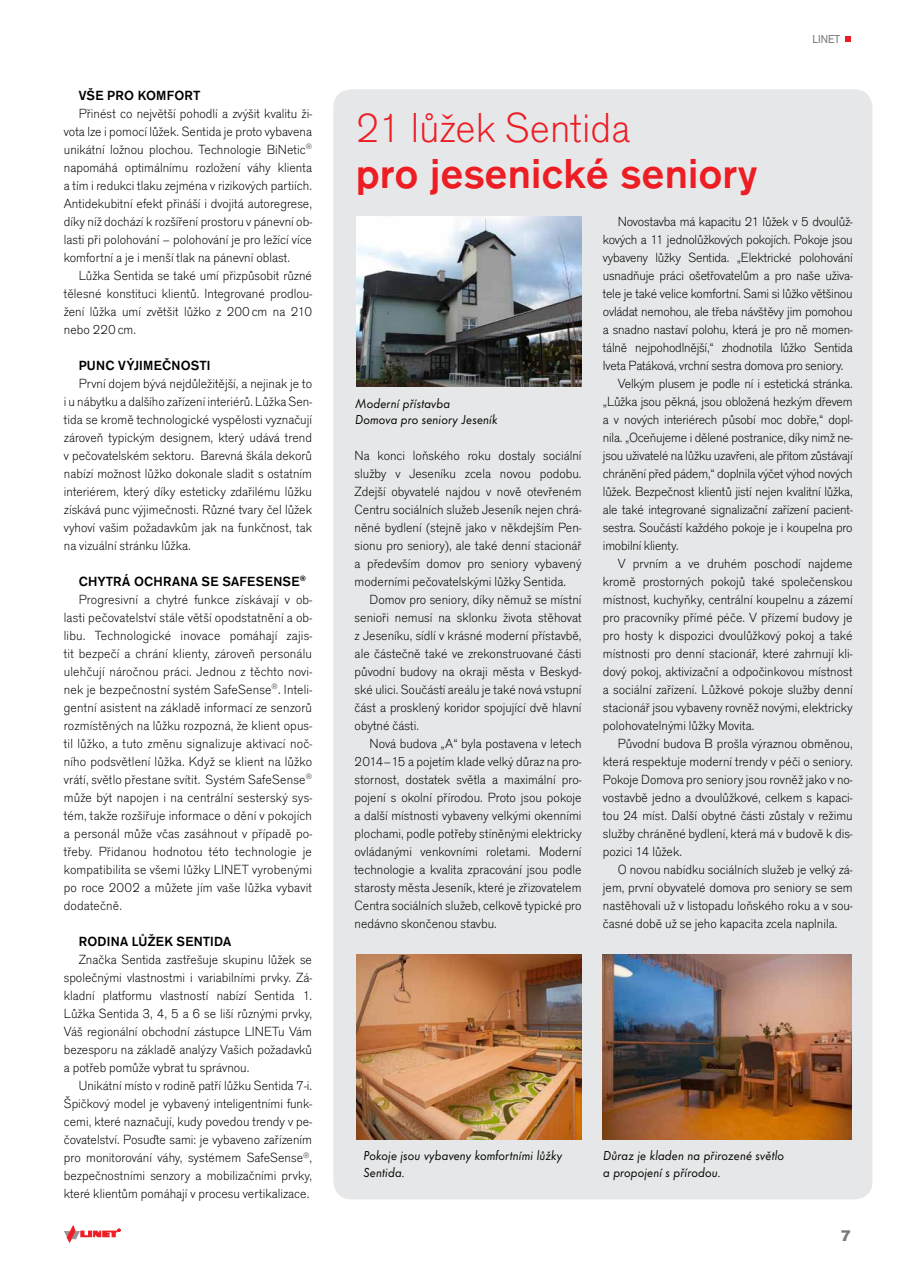
<style>
.page{position:relative;width:915px;height:1276px;background:#fff}
.page>*{position:absolute;margin:0;border:0;box-sizing:border-box;transform-origin:0 0}
.t1{font:500 43.5px "Accius TOT";color:#ed1d24}
.t2{font:300 43.5px "Accius TOT";color:#ed1d24}
.t3{font:900 16.5px "Accius TOT";color:#77787b}
.t4{font:300 13.8px/18px "Accius TOT";color:#000;text-align:justify}
.t5{font:500 13.8px "Accius TOT";letter-spacing:.025em;color:#000}
.t6{font:13.5px/16.5px "Futura TOT Book Obli";letter-spacing:.01em;color:#000;scale:.95 1}
.t7{font:12px "Accius TOT";color:#77787b;scale:.9 1}
.t8{font:500 7.95px "Accius TOT";color:#000}
</style>
<div class="page">
<svg style="left:64px;top:1226px;width:56px;height:16px"></svg>
<svg style="left:845px;top:36px;width:5px;height:6px"></svg>
<div style="left:333px;top:89px;width:539px;height:1110px;background:#e6e7e8;border-radius:18px"></div>
<img style="left:356px;top:954px;width:225px;height:185px">
<img style="left:356px;top:217px;width:225px;height:170px">
<img style="left:602px;top:954px;width:248px;height:185px">
<p class="t5" style="left:79px;top:88px;width:69px">VŠE PRO KOMFORT</p>
<p class="t4" style="left:64px;top:104px;width:250px;text-indent:15px">Přinést co největší pohodlí a zvýšit kvalitu ži&shy;vota lze i pomocí lůžek. Sentida je proto vybavena unikátní ložnou plochou. Technologie BiNetic<sup>® </sup>napomáhá optimálnímu rozložení váhy klienta a tím i redukci tlaku zejména v rizikových partiích.<br>Antidekubitní efekt přináší i dvojitá autoregrese, díky níž dochází k rozšíření prostoru v pánevní ob&shy;lasti při polohování – polohování je pro ležící více komfortní a je i menší tlak na pánevní oblast.</p>
<p class="t4" style="left:64px;top:266px;width:250px;text-indent:15px">Lůžka Sentida se také umí přizpůsobit různé tělesné konstituci klientů. Integrované prodlou&shy;žení lůžka umí zvětšit lůžko z 200cm na 210 nebo 220cm.</p>
<p class="t5" style="left:79px;top:357px;width:102px">PUNC VÝJIMEČNOSTI</p>
<p class="t4" style="left:64px;top:374px;width:250px;text-indent:15px">První dojem bývá nejdůležitější, a nejinak je to i u nábytku a dalšího zařízení interiérů. Lůžka Sen&shy;tida se kromě technologické vyspělosti vyznačují zároveň typickým designem, který udává trend v pečovatelském sektoru. Barevná škála dekorů nabízí možnost lůžko dokonale sladit s ostatním interiérem, který díky esteticky zdařilému lůžku získává punc výjimečnosti. Různé tvary čel lůžek vyhoví vašim požadavkům jak na funkčnost, tak na vizuální stránku lůžka.</p>
<p class="t5" style="left:79px;top:573px;width:37px">CHYTRÁ</p>
<p class="t5" style="left:134px;top:573px;width:11px">OCHR</p>
<p class="t5" style="left:172px;top:573px;width:102px">ANA SE SAFESENSE</p>
<p class="t8" style="left:300px;top:574px;width:8px">®</p>
<p class="t4" style="left:64px;top:590px;width:250px;text-indent:15px">Progresivní a chytré funkce získávají v ob&shy;lasti pečovatelství stále větší opodstatnění a ob&shy;libu. Technologické inovace pomáhají zajis&shy;tit bezpečí a chrání klienty, zároveň personálu ulehčují náročnou práci. Jednou z těchto novi&shy;nek je bezpečnostní systém SafeSense<sup>®</sup>. Inteli&shy;gentní asistent na základě informací ze senzorů rozmístěných na lůžku rozpozná, že klient opus&shy;til lůžko, a tuto změnu signalizuje aktivací noč&shy;ního podsvětlení lůžka. Když se klient na lůžko vrátí, světlo přestane svítit. Systém SafeSense<sup>® </sup>může být napojen i na centrální sesterský sys&shy;tém, takže rozšiřuje informace o dění v pokojích a personál může včas zasáhnout v případě po&shy;třeby. Přidanou hodnotou této technologie je kompatibilita se všemi lůžky LINET vyrobenými po roce 2002 a můžete jím vaše lůžka vybavit dodatečně.</p>
<p class="t5" style="left:79px;top:934px;width:115px">RODINA LŮŽEK SENTI</p>
<p class="t5" style="left:214px;top:934px;width:18px">DA</p>
<p class="t4" style="left:64px;top:950px;width:250px;text-indent:15px">Značka Sentida zastřešuje skupinu lůžek se společnými vlastnostmi i variabilními prvky. Zá&shy;kladní platformu vlastností nabízí Sentida 1.<br>Lůžka Sentida 3, 4, 5 a 6 se liší různými prvky, Váš regionální obchodní zástupce LINETu Vám bezesporu na základě analýzy Vašich požadavků a potřeb pomůže vybrat tu správnou.</p>
<p class="t4" style="left:64px;top:1076px;width:250px;text-indent:15px">Unikátní místo v rodině patří lůžku Sentida 7-i.<br>Špičkový model je vybavený inteligentními funk&shy;cemi, které naznačují, kudy povedou trendy v pe&shy;čovatelství. Posuďte sami: je vybaveno zařízením pro monitorování váhy, systémem SafeSense<sup>®</sup>, bezpečnostními senzory a mobilizačními prvky, které klientům pomáhají v procesu vertikalizace.</p>
<h1 class="t2" style="left:356px;top:103px;width:276px">21 lůžek Sentida</h1>
<h1 class="t1" style="left:356px;top:149px;width:402px">PRO JESENICKÉ SENIORY</h1>
<p class="t7" style="left:812px;top:32px;width:32px">LINET</p>
<p class="t6" style="left:355px;top:395px;width:151px">Moderní přístavba<br>Domova pro seniory Jeseník</p>
<p class="t4" style="left:354px;top:446px;width:228px">Na konci loňského roku dostaly sociální služby v Jeseníku zcela novou podobu.<br>Zdejší obyvatelé najdou v nově otevřeném Centru sociálních služeb Jeseník nejen chrá&shy;něné bydlení (stejně jako v někdejším Pen&shy;sionu pro seniory), ale také denní stacionář a především domov pro seniory vybavený moderními pečovatelskými lůžky Sentida.</p>
<p class="t4" style="left:354px;top:590px;width:228px;text-indent:15px">Domov pro seniory, díky němuž se místní senioři nemusí na sklonku života stěhovat z Jeseníku, sídlí v krásné moderní přístavbě, ale částečně také ve zrekonstruované části původní budovy na okraji města v Beskyd&shy;ské ulici. Součástí areálu je také nová vstupní část a prosklený koridor spojující dvě hlavní obytné části.</p>
<p class="t4" style="left:354px;top:734px;width:228px;text-indent:15px">Nová budova „A“ byla postavena v letech 2014–15 a pojetím klade velký důraz na pro&shy;stornost, dostatek světla a maximální pro&shy;pojení s okolní přírodou. Proto jsou pokoje a další místnosti vybaveny velkými okenními plochami, podle potřeby stíněnými elektricky ovládanými venkovními roletami. Moderní technologie a kvalita zpracování jsou podle starosty města Jeseník, které je zřizovatelem Centra sociálních služeb, celkově typické pro nedávno skončenou stavbu.</p>
<p class="t4" style="left:617px;top:212px;width:236px">Novostavba má kapacitu 21 lůžek v 5 dvoulůž-</p>
<p class="t4" style="left:602px;top:230px;width:251px">kových a 11 jednolůžkových pokojích. Pokoje jsou</p>
<p class="t4" style="left:602px;top:248px;width:251px">vybaveny lůžky Sentida. „Elektrické polohování</p>
<p class="t4" style="left:602px;top:266px;width:251px">usnadňuje práci ošetřovatelům a pro naše uživa-</p>
<p class="t4" style="left:602px;top:284px;width:251px">tele je také velice komfortní. Sami si lůžko většinou</p>
<p class="t4" style="left:602px;top:302px;width:251px">ovládat nemohou, ale třeba návštěvy jim pomohou</p>
<p class="t4" style="left:602px;top:320px;width:251px">a snadno nastaví polohu, která je pro ně momen-</p>
<p class="t4" style="left:602px;top:338px;width:251px">tálně nejpohodlnější,“ zhodnotila lůžko Sentida</p>
<p class="t4" style="left:602px;top:356px;width:242px">Iveta Patáková, vrchní sestra domova pro seniory.</p>
<p class="t4" style="left:617px;top:374px;width:236px">Velkým plusem je podle ní i estetická stránka.</p>
<p class="t4" style="left:602px;top:392px;width:251px">„Lůžka jsou pěkná, jsou obložená hezkým dřevem</p>
<p class="t4" style="left:602px;top:410px;width:251px">a v nových interiérech působí moc dobře,“ dopl-</p>
<p class="t4" style="left:602px;top:428px;width:251px">nila. „Oceňujeme i dělené postranice, díky nimž ne-</p>
<p class="t4" style="left:602px;top:446px;width:251px">jsou uživatelé na lůžku uzavřeni, ale přitom zůstávají</p>
<p class="t4" style="left:602px;top:464px;width:251px">chránění před pádem,“ doplnila výčet výhod nových</p>
<p class="t4" style="left:602px;top:482px;width:251px">lůžek. Bezpečnost klientů jistí nejen kvalitní lůžka,</p>
<p class="t4" style="left:602px;top:500px;width:251px">ale také integrované signalizační zařízení pacient-</p>
<p class="t4" style="left:602px;top:518px;width:251px">sestra. Součástí každého pokoje je i koupelna pro</p>
<p class="t4" style="left:602px;top:536px;width:77px">imobilní klienty.</p>
<p class="t4" style="left:617px;top:554px;width:236px">V prvním a ve druhém poschodí najdeme</p>
<p class="t4" style="left:602px;top:572px;width:251px">kromě prostorných pokojů také společenskou</p>
<p class="t4" style="left:602px;top:590px;width:251px">místnost, kuchyňky, centrální koupelnu a zázemí</p>
<p class="t4" style="left:602px;top:608px;width:251px">pro pracovníky přímé péče. V přízemí budovy je</p>
<p class="t4" style="left:602px;top:626px;width:251px">pro hosty k dispozici dvoulůžkový pokoj a také</p>
<p class="t4" style="left:602px;top:644px;width:251px">místnosti pro denní stacionář, které zahrnují kli-</p>
<p class="t4" style="left:602px;top:662px;width:251px">dový pokoj, aktivizační a odpočinkovou místnost</p>
<p class="t4" style="left:602px;top:680px;width:251px">a sociální zařízení. Lůžkové pokoje služby denní</p>
<p class="t4" style="left:602px;top:698px;width:251px">stacionář jsou vybaveny rovněž novými, elektricky</p>
<p class="t4" style="left:602px;top:716px;width:153px">polohovatelnými lůžky Movita.</p>
<p class="t4" style="left:617px;top:734px;width:236px">Původní budova B prošla výraznou obměnou,</p>
<p class="t4" style="left:602px;top:752px;width:251px">která respektuje moderní trendy v péči o seniory.</p>
<p class="t4" style="left:602px;top:770px;width:251px">Pokoje Domova pro seniory jsou rovněž jako v no-</p>
<p class="t4" style="left:602px;top:788px;width:251px">vostavbě jedno a dvoulůžkové, celkem s kapaci-</p>
<p class="t4" style="left:602px;top:806px;width:251px">tou 24 míst. Další obytné části zůstaly v režimu</p>
<p class="t4" style="left:602px;top:824px;width:251px">služby chráněné bydlení, která má v budově k dis-</p>
<p class="t4" style="left:602px;top:842px;width:81px">pozici 14 lůžek.</p>
<p class="t4" style="left:617px;top:860px;width:236px">O novou nabídku sociálních služeb je velký zá-</p>
<p class="t4" style="left:602px;top:878px;width:251px">jem, první obyvatelé domova pro seniory se sem</p>
<p class="t4" style="left:602px;top:896px;width:251px">nastěhovali už v listopadu loňského roku a v sou-</p>
<p class="t4" style="left:602px;top:914px;width:236px">časné době už se jeho kapacita zcela naplnila.</p>
<p class="t6" style="left:363px;top:1147px;width:211px">Pokoje jsou vybaveny komfortními lůžky<br>Sentida.</p>
<p class="t6" style="left:603px;top:1147px;width:192px">Důraz je kladen na přirozené světlo a propojení s přírodou.</p>
<p class="t3" style="left:840px;top:1226px;width:12px">7</p>
</div>
